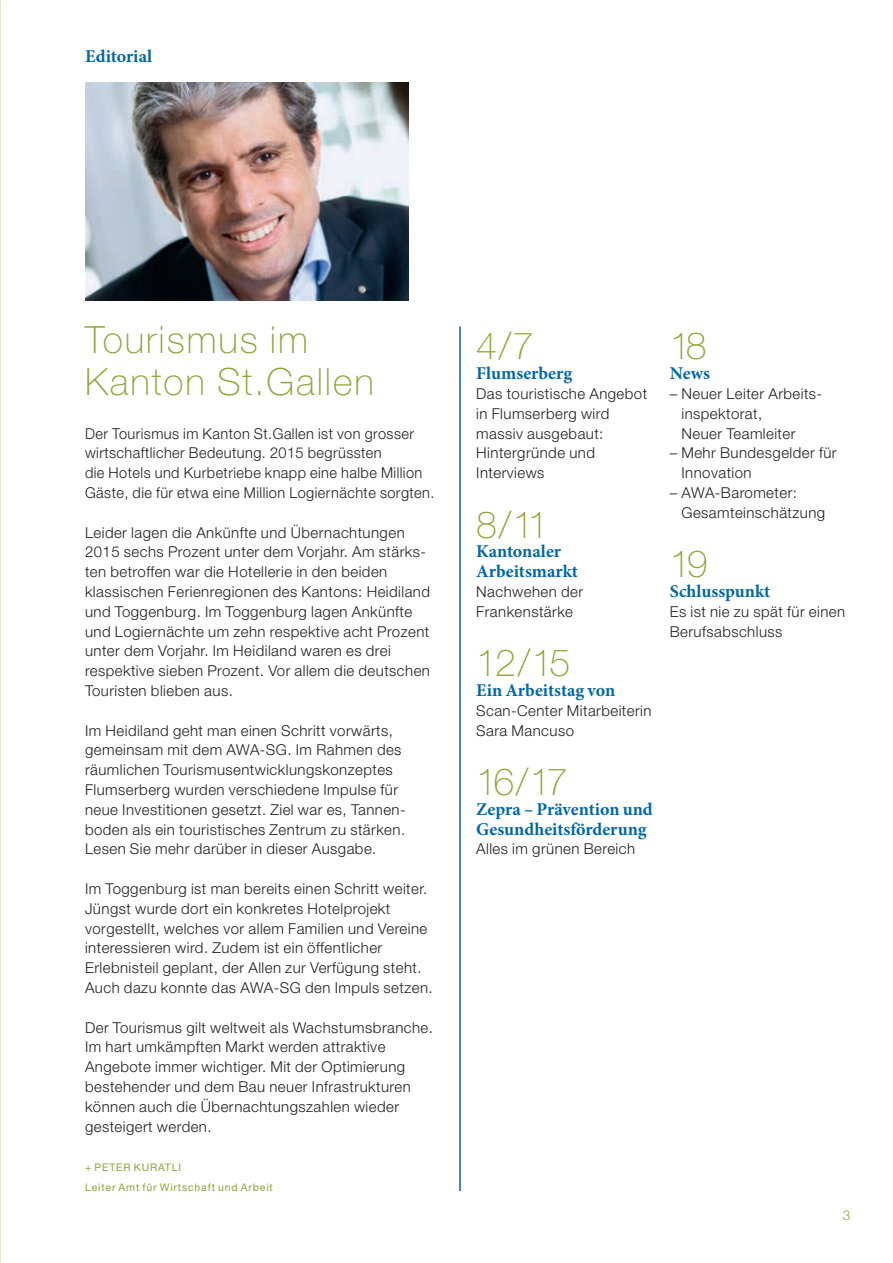
<style>
.page{position:relative;width:893px;height:1263px;background:#fff}
.page>*{position:absolute;margin:0;border:0;box-sizing:border-box;transform-origin:0 0}
.t1{font:100 37.5px/42px "Helvetica Neue LT Std";letter-spacing:.05em;color:#8ba636}
.t2{font:700 18px/19.8px "Minion Pro";color:#0067aa}
.t3{font:300 15px/19.8px "Helvetica Neue LT Std";letter-spacing:.03em;color:#231f20}
.t4{font:300 13.5px "Helvetica Neue LT Std";color:#8ba636}
.t5{font:10.5px/19.8px "Helvetica Neue LT Std";letter-spacing:.08em;color:#8ba636}
</style>
<div class="page">
<img style="left:85px;top:82px;width:323px;height:218px">
<hr style="left:459px;top:326px;width:2px;height:865px;background:#0067aa">
<p class="t2" style="left:85px;top:47px;width:69px">Editorial</p>
<h1 class="t1" style="left:85px;top:319px;width:290px">Tourismus im<br>Kanton St.Gallen</h1>
<p class="t3" style="left:85px;top:423px;width:351px">Der Tourismus im Kanton St.Gallen ist von grosser wirtschaftlicher Bedeutung. 2015 begrüssten<br>die Hotels und Kurbetriebe knapp eine halbe Million Gäste, die für etwa eine Million Logiernächte sorgten.</p>
<p class="t3" style="left:85px;top:522px;width:346px">Leider lagen die Ankünfte und Übernachtungen 2015 sechs Prozent unter dem Vorjahr. Am stärks&shy;ten betroffen war die Hotellerie in den beiden klassischen Ferienregionen des Kantons: Heidiland und Toggenburg. Im Toggenburg lagen Ankünfte und Logiernächte um zehn respektive acht Prozent unter dem Vorjahr. Im Heidiland waren es drei respektive sieben Prozent. Vor allem die deutschen Touristen blieben aus.</p>
<p class="t3" style="left:85px;top:720px;width:322px">Im Heidiland geht man einen Schritt vorwärts, gemeinsam mit dem AWA-SG. Im Rahmen des räumlichen Tourismusentwicklungskonzeptes Flumserberg wurden verschiedene Impulse für neue Investitionen gesetzt. Ziel war es, Tannen&shy;boden als ein touristisches Zentrum zu stärken.<br>Lesen Sie mehr darüber in dieser Ausgabe.</p>
<p class="t3" style="left:85px;top:878px;width:349px">Im Toggenburg ist man bereits einen Schritt weiter.<br>Jüngst wurde dort ein konkretes Hotelprojekt vorgestellt, welches vor allem Familien und Vereine interessieren wird. Zudem ist ein öffentlicher Erlebnisteil geplant, der Allen zur Verfügung steht.<br>Auch dazu konnte das AWA-SG den Impuls setzen.</p>
<p class="t3" style="left:85px;top:1017px;width:349px">Der Tourismus gilt weltweit als Wachstumsbranche.<br>Im hart umkämpften Markt werden attraktive Angebote immer wichtiger. Mit der Optimierung bestehender und dem Bau neuer Infrastrukturen können auch die Übernachtungszahlen wieder gesteigert werden.</p>
<p class="t5" style="left:85px;top:1157px;width:189px">+ PETER KURATLI<br>Leiter Amt für Wirtschaft und Arbeit</p>
<h1 class="t1" style="left:476px;top:325px;width:59px">4/7</h1>
<p class="t2" style="left:476px;top:364px;width:97px">Flumserberg</p>
<p class="t3" style="left:476px;top:383px;width:172px">Das touristische Angebot in Flumserberg wird massiv ausgebaut:<br>Hintergründe und<br>Interviews</p>
<h1 class="t1" style="left:476px;top:503px;width:74px">8/11</h1>
<p class="t2" style="left:476px;top:542px;width:103px">Kantonaler<br>Arbeitsmarkt</p>
<p class="t3" style="left:476px;top:581px;width:108px">Nachwehen der<br>Frankenstärke</p>
<h1 class="t1" style="left:476px;top:642px;width:96px">12/15</h1>
<p class="t2" style="left:476px;top:681px;width:140px">Ein Arbeitstag von</p>
<p class="t3" style="left:476px;top:700px;width:177px">Scan-Center Mitarbeiterin<br>Sara Mancuso</p>
<h1 class="t1" style="left:476px;top:761px;width:93px">16/17</h1>
<p class="t2" style="left:476px;top:800px;width:178px">Zepra – Prävention und<br>Gesundheitsförderung</p>
<p class="t3" style="left:476px;top:839px;width:160px">Alles im grünen Bereich</p>
<h1 class="t1" style="left:670px;top:325px;width:38px">18</h1>
<p class="t2" style="left:670px;top:364px;width:42px">News</p>
<p class="t3" style="left:681px;top:383px;width:142px;text-indent:-12px">– Neuer Leiter Arbeits&shy;inspektorat,<br>Neuer Teamleiter</p>
<p class="t3" style="left:681px;top:443px;width:157px;text-indent:-12px">– Mehr Bundesgelder für<br>Innovation</p>
<p class="t3" style="left:681px;top:482px;width:145px;text-indent:-12px">– AWA-Barometer:<br>Gesamteinschätzung</p>
<h1 class="t1" style="left:670px;top:543px;width:39px">19</h1>
<p class="t2" style="left:670px;top:582px;width:102px">Schlusspunkt</p>
<p class="t3" style="left:670px;top:601px;width:177px">Es ist nie zu spät für einen<br>Berufsabschluss</p>
<p class="t4" style="left:843px;top:1207px;width:9px">3</p>
</div>
